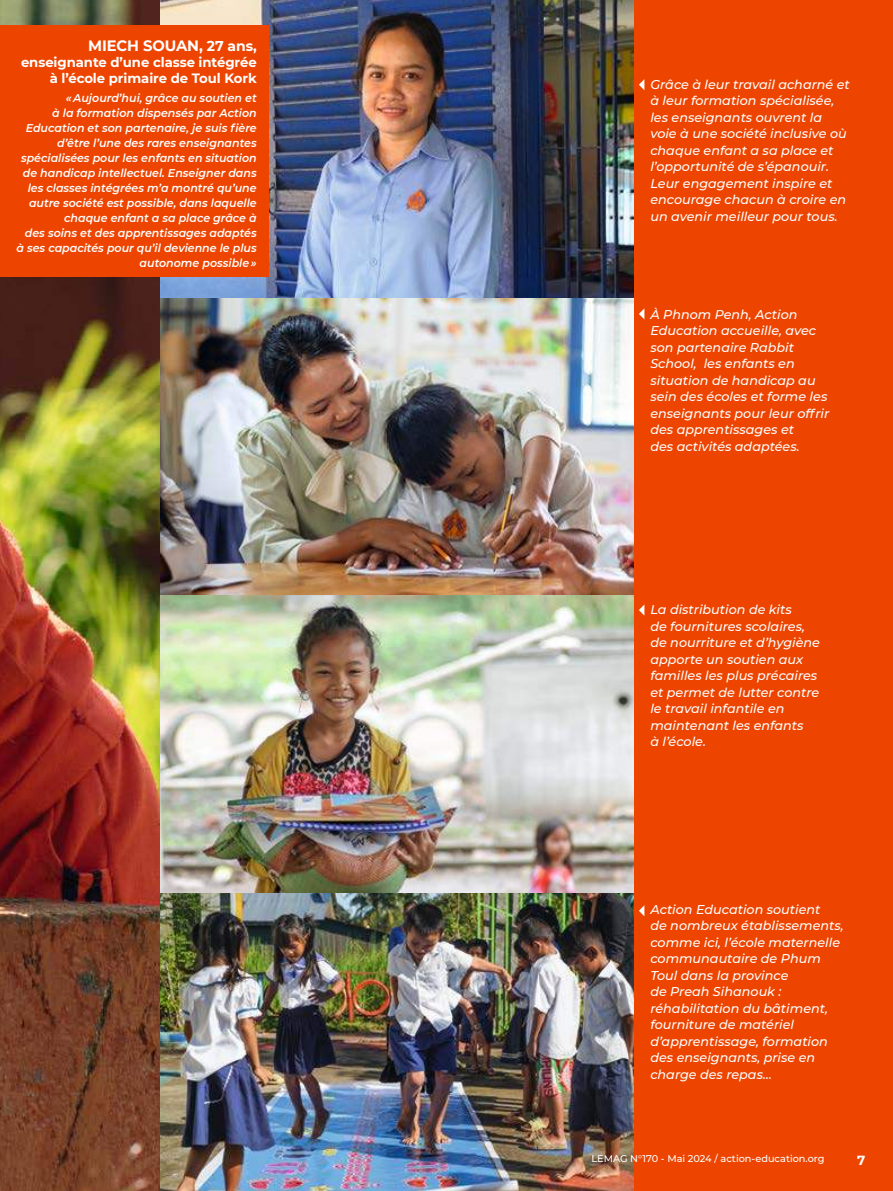
<style>
.page{position:relative;width:893px;height:1191px;background:#fff}
.page>*{position:absolute;margin:0;border:0;box-sizing:border-box;transform-origin:0 0}
.t1{font:700 15px "Montserrat";letter-spacing:-.005em;color:#fff}
.t2{font:700 13.5px/16.2px "Montserrat";letter-spacing:-.005em;color:#fff;text-align:right}
.t3{font:700 13.2px "Montserrat";color:#fff}
.t4{font:italic 500 12.75px/16.5px "Montserrat";color:#fff}
.t5{font:italic 600 11.25px/15px "Montserrat";color:#fff;text-align:right}
.t6{font:500 9.75px "Montserrat";color:#fff}
.s1{font-size:14.25px}
</style>
<div class="page">
<img style="left:0;top:0;width:161px;height:1191px">
<div style="left:587px;top:0;width:306px;height:1191px;background:#ed4500"></div>
<img style="left:161px;top:298px;width:473px;height:297px">
<img style="left:161px;top:595px;width:473px;height:298px">
<img style="left:161px;top:893px;width:473px;height:298px">
<img style="left:161px;top:0;width:473px;height:298px">
<svg style="left:639px;top:309px;width:5px;height:10px"></svg>
<svg style="left:639px;top:605px;width:5px;height:10px"></svg>
<svg style="left:639px;top:905px;width:5px;height:11px"></svg>
<div style="left:0;top:26px;width:269px;height:251px;background:#ed4500"></div>
<svg style="left:639px;top:79px;width:5px;height:11px"></svg>
<svg style="left:0;top:24px;width:9px;height:2px"></svg>
<p class="t1" style="left:88px;top:35px;width:170px">MIECH SOUAN, <span class="s1">27 ans,</span></p>
<p class="t2" style="left:21px;top:55px;width:237px">enseignante d’une classe intégrée à l’école primaire de Toul Kork</p>
<p class="t5" style="left:17px;top:89px;width:242px">« Aujourd’hui, grâce au soutien et<br>à la formation dispensés par Action Education et son partenaire, je suis fière d’être l’une des rares enseignantes spécialisées pour les enfants en situation de handicap intellectuel. Enseigner dans les classes intégrées m’a montré qu’une autre société est possible, dans laquelle chaque enfant a sa place grâce à<br>des soins et des apprentissages adaptés à ses capacités pour qu’il devienne le plus autonome possible »</p>
<p class="t4" style="left:650px;top:76px;width:201px">Grâce à leur travail acharné et à leur formation spécialisée, les enseignants ouvrent la voie à une société inclusive où chaque enfant a sa place et l’opportunité de s’épanouir.<br>Leur engagement inspire et encourage chacun à croire en un avenir meilleur pour tous.</p>
<p class="t4" style="left:650px;top:305px;width:180px">À Phnom Penh, Action<br>Education accueille, avec son partenaire Rabbit<br>School, les enfants en situation de handicap au sein des écoles et forme les enseignants pour leur offrir des apprentissages et<br>des activités adaptées.</p>
<p class="t4" style="left:650px;top:601px;width:171px">La distribution de kits<br>de fournitures scolaires, de nourriture et d’hygiène apporte un soutien aux familles les plus précaires et permet de lutter contre le travail infantile en maintenant les enfants<br>à l’école.</p>
<p class="t4" style="left:650px;top:900px;width:195px">Action Education soutient<br>de nombreux établissements, comme ici, l’école maternelle communautaire de Phum<br>Toul dans la province<br>de Preah Sihanouk : réhabilitation du bâtiment, fourniture de matériel d’apprentissage, formation des enseignants, prise en charge des repas…</p>
<p class="t6" style="left:591px;top:1154px;width:235px">LEMAG N°170 - Mai 2024 / action-education.org</p>
<p class="t3" style="left:857px;top:1154px;width:10px">7</p>
</div>
